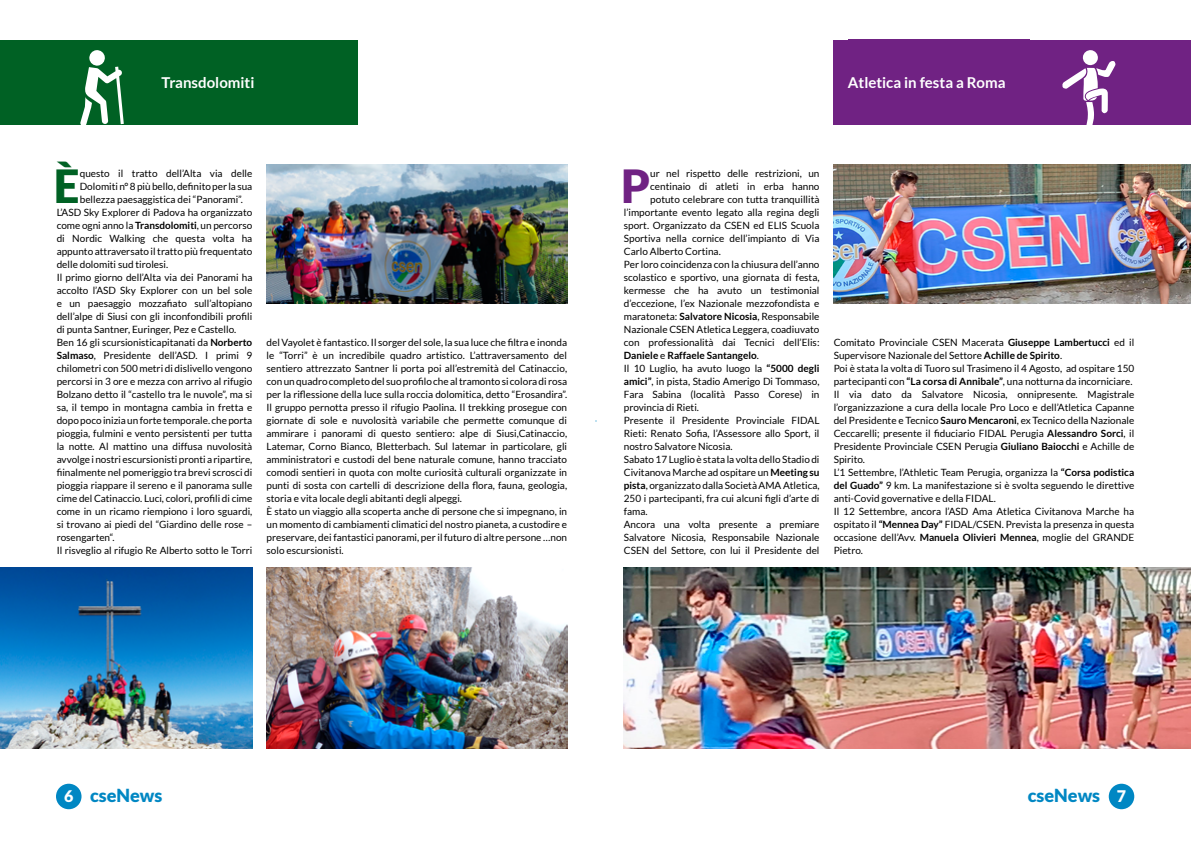
<style>
.page{position:relative;width:1191px;height:842px;background:#fff}
.page>*{position:absolute;margin:0;border:0;box-sizing:border-box;transform-origin:0 0}
.t1{font:900 45.7px "Lato";color:#702283}
.t2{font:900 45.7px "Lato";color:#006124}
.t3{font:900 18px "Lato";color:#0087c3}
.t4{font:700 15px "Lato";color:#fff}
.t5{font:10px/13px "Lato";color:#000}
.t6{font:700 10px "Lato";color:#000}
.s1{font-weight:700}
.s2{font-weight:400}
.s3{font-size:16px;color:#fff}
</style>
<div class="page">
<div style="left:0;top:40px;width:357px;height:84px;background:#006124"></div>
<div style="left:833px;top:40px;width:358px;height:84px;background:#702283"></div>
<img style="left:833px;top:164px;width:358px;height:139px">
<img style="left:624px;top:567px;width:567px;height:181px">
<img style="left:266px;top:164px;width:301px;height:139px">
<img style="left:0;top:567px;width:252px;height:181px">
<svg style="left:80px;top:50px;width:44px;height:75px"></svg>
<svg style="left:1061px;top:50px;width:55px;height:75px"></svg>
<img style="left:266px;top:567px;width:301px;height:181px">
<div style="left:56px;top:784px;width:25px;height:25px;background:#0087c3;border-radius:50%"></div>
<div style="left:1108px;top:784px;width:26px;height:25px;background:#0087c3;border-radius:50%"></div>
<h3 class="t4" style="left:162px;top:74px;width:94px">Transdolomiti</h3>
<h3 class="t4" style="left:848px;top:74px;width:159px">Atletica in festa a Roma</h3>
<h1 class="t2" style="left:54px;top:160px;width:27px">È</h1>
<p class="t5" style="left:80px;top:167px;width:174px">questo il tratto dell’Alta via delle</p>
<p class="t5" style="left:80px;top:180px;width:174px">Dolomiti n° 8 più bello, definito per la sua</p>
<p class="t5" style="left:80px;top:193px;width:165px">bellezza paesaggistica dei “Panorami”.</p>
<p class="t5" style="left:57px;top:206px;width:197px">L’ASD Sky Explorer di Padova ha organizzato</p>
<p class="t5" style="left:57px;top:219px;width:197px">come ogni anno la <span class="s1">Transdolomiti</span>, un percorso</p>
<p class="t5" style="left:57px;top:232px;width:197px">di Nordic Walking che questa volta ha</p>
<p class="t5" style="left:57px;top:245px;width:197px">appunto attraversato il tratto più frequentato</p>
<p class="t5" style="left:57px;top:258px;width:113px">delle dolomiti sud tirolesi.</p>
<p class="t5" style="left:57px;top:271px;width:197px">Il primo giorno dell’Alta via dei Panorami ha</p>
<p class="t5" style="left:57px;top:284px;width:197px">accolto l’ASD Sky Explorer con un bel sole</p>
<p class="t5" style="left:57px;top:297px;width:197px">e un paesaggio mozzafiato sull’altopiano</p>
<p class="t5" style="left:57px;top:310px;width:197px">dell’alpe di Siusi con gli inconfondibili profili</p>
<p class="t5" style="left:57px;top:323px;width:181px">di punta Santner, Euringer, Pez e Castello.</p>
<p class="t5" style="left:57px;top:336px;width:197px">Ben 16 gli scursionisticapitanati da <span class="s1">Norberto</span></p>
<p class="t5" style="left:57px;top:349px;width:197px"><span class="s1">Salmaso</span>, Presidente dell’ASD. I primi 9</p>
<p class="t5" style="left:57px;top:362px;width:197px">chilometri con 500 metri di dislivello vengono</p>
<p class="t5" style="left:57px;top:375px;width:197px">percorsi in 3 ore e mezza con arrivo al rifugio</p>
<p class="t5" style="left:57px;top:388px;width:197px">Bolzano detto il “castello tra le nuvole”, ma si</p>
<p class="t5" style="left:57px;top:401px;width:197px">sa, il tempo in montagna cambia in fretta e</p>
<p class="t5" style="left:57px;top:414px;width:197px">dopo poco inizia un forte temporale. che porta</p>
<p class="t5" style="left:57px;top:427px;width:197px">pioggia, fulmini e vento persistenti per tutta</p>
<p class="t5" style="left:57px;top:440px;width:197px">la notte. Al mattino una diffusa nuvolosità</p>
<p class="t5" style="left:57px;top:453px;width:197px">avvolge i nostri escursionisti pronti a ripartire,</p>
<p class="t5" style="left:57px;top:466px;width:197px">fiinalmente nel pomeriggio tra brevi scrosci di</p>
<p class="t5" style="left:57px;top:479px;width:197px">pioggia riappare il sereno e il panorama sulle</p>
<p class="t5" style="left:57px;top:492px;width:197px">cime del Catinaccio. Luci, colori, profili di cime</p>
<p class="t5" style="left:57px;top:505px;width:197px">come in un ricamo riempiono i loro sguardi,</p>
<p class="t5" style="left:57px;top:518px;width:197px">si trovano ai piedi del “Giardino delle rose –</p>
<p class="t5" style="left:57px;top:531px;width:59px">rosengarten“.</p>
<p class="t5" style="left:57px;top:544px;width:197px">Il risveglio al rifugio Re Alberto sotto le Torri</p>
<p class="t5" style="left:266px;top:336px;width:302px">del Vayolet è fantastico. Il sorger del sole, la sua luce che filtra e inonda le “Torri” è un incredibile quadro artistico. L’attraversamento del sentiero attrezzato Santner li porta poi all’estremità del Catinaccio, con un quadro completo del suo profilo che al tramonto si colora di rosa per la riflessione della luce sulla roccia dolomitica, detto “Erosandira”.<br>Il gruppo pernotta presso il rifugio Paolina. Il trekking prosegue con giornate di sole e nuvolosità variabile che permette comunque di ammirare i panorami di questo sentiero: alpe di Siusi,Catinaccio, Latemar, Corno Bianco, Bletterbach. Sul latemar in particolare, gli amministratori e custodi del bene naturale comune, hanno tracciato comodi sentieri in quota con molte curiosità culturali organizzate in punti di sosta con cartelli di descrizione della flora, fauna, geologia, storia e vita locale degli abitanti degli alpeggi.<br>È stato un viaggio alla scoperta anche di persone che si impegnano, in un momento di cambiamenti climatici del nostro pianeta, a custodire e preservare, dei fantastici panorami, per il futuro di altre persone …non solo escursionisti.</p>
<h1 class="t1" style="left:621px;top:160px;width:31px">P</h1>
<p class="t5" style="left:650px;top:167px;width:171px">ur nel rispetto delle restrizioni, un</p>
<p class="t5" style="left:650px;top:180px;width:171px">centinaio di atleti in erba hanno</p>
<p class="t5" style="left:650px;top:193px;width:171px">potuto celebrare con tutta tranquillità</p>
<p class="t5" style="left:624px;top:206px;width:197px">l’importante evento legato alla regina degli</p>
<p class="t5" style="left:624px;top:219px;width:197px">sport. Organizzato da CSEN ed ELIS Scuola</p>
<p class="t5" style="left:624px;top:232px;width:197px">Sportiva nella cornice dell’impianto di Via</p>
<p class="t5" style="left:624px;top:245px;width:98px">Carlo Alberto Cortina.</p>
<p class="t5" style="left:624px;top:258px;width:197px">Per loro coincidenza con la chiusura dell’anno</p>
<p class="t5" style="left:624px;top:271px;width:197px">scolastico e sportivo, una giornata di festa,</p>
<p class="t5" style="left:624px;top:284px;width:197px">kermesse che ha avuto un testimonial</p>
<p class="t5" style="left:624px;top:297px;width:197px">d’eccezione, l’ex Nazionale mezzofondista e</p>
<p class="t5" style="left:624px;top:310px;width:197px">maratoneta: <span class="s1">Salvatore Nicosia</span>, Responsabile</p>
<p class="t5" style="left:624px;top:323px;width:197px">Nazionale CSEN Atletica Leggera, coadiuvato</p>
<p class="t5" style="left:624px;top:336px;width:197px">con professionalità dai Tecnici dell’Elis:</p>
<p class="t6" style="left:624px;top:350px;width:137px">Daniele <span class="s2">e</span> Raffaele Santangelo<span class="s2">.</span></p>
<p class="t5" style="left:624px;top:362px;width:197px">Il 10 Luglio, ha avuto luogo la <span class="s1">“5000 degli</span></p>
<p class="t5" style="left:624px;top:375px;width:197px"><span class="s1">amici”</span>, in pista, Stadio Amerigo Di Tommaso,</p>
<p class="t5" style="left:624px;top:388px;width:197px">Fara Sabina (località Passo Corese) in</p>
<p class="t5" style="left:624px;top:401px;width:77px">provincia di Rieti.</p>
<p class="t5" style="left:624px;top:414px;width:197px">Presente il Presidente Provinciale FIDAL</p>
<p class="t5" style="left:624px;top:427px;width:197px">Rieti: Renato Sofia, l’Assessore allo Sport, il</p>
<p class="t5" style="left:624px;top:440px;width:110px">nostro Salvatore Nicosia.</p>
<p class="t5" style="left:624px;top:453px;width:197px">Sabato 17 Luglio è stata la volta dello Stadio di</p>
<p class="t5" style="left:624px;top:466px;width:197px">Civitanova Marche ad ospitare un <span class="s1">Meeting su</span></p>
<p class="t5" style="left:624px;top:479px;width:197px"><span class="s1">pista</span>, organizzato dalla Società AMA Atletica,</p>
<p class="t5" style="left:624px;top:492px;width:197px">250 i partecipanti, fra cui alcuni figli d’arte di</p>
<p class="t5" style="left:624px;top:505px;width:25px">fama.</p>
<p class="t5" style="left:624px;top:518px;width:197px">Ancora una volta presente a premiare</p>
<p class="t5" style="left:624px;top:531px;width:197px">Salvatore Nicosia, Responsabile Nazionale</p>
<p class="t5" style="left:624px;top:544px;width:197px">CSEN del Settore, con lui il Presidente del</p>
<p class="t5" style="left:833px;top:336px;width:302px">Comitato Provinciale CSEN Macerata <span class="s1">Giuseppe Lambertucci</span> ed il Supervisore Nazionale del Settore <span class="s1">Achille de Spirito</span>.<br>Poi è stata la volta di Tuoro sul Trasimeno il 4 Agosto, ad ospitare 150 partecipanti con <span class="s1">“La corsa di Annibale”</span>, una notturna da incorniciare.<br>Il via dato da Salvatore Nicosia, onnipresente. Magistrale l’organizzazione a cura della locale Pro Loco e dell’Atletica Capanne del Presidente e Tecnico <span class="s1">Sauro Mencaroni</span>, ex Tecnico della Nazionale Ceccarelli; presente il fiduciario FIDAL Perugia <span class="s1">Alessandro Sorci</span>, il Presidente Provinciale CSEN Perugia <span class="s1">Giuliano Baiocchi</span> e Achille de Spirito.<br>L’1 Settembre, l’Athletic Team Perugia, organizza la <span class="s1">“Corsa podistica del Guado”</span> 9 km. La manifestazione si è svolta seguendo le direttive anti-Covid governative e della FIDAL.<br>Il 12 Settembre, ancora l’ASD Ama Atletica Civitanova Marche ha ospitato il <span class="s1">“Mennea Day”</span> FIDAL/CSEN. Prevista la presenza in questa occasione dell’Avv. <span class="s1">Manuela Olivieri Mennea</span>, moglie del GRANDE Pietro.</p>
<h2 class="t3" style="left:64px;top:785px;width:100px"><span class="s3">6</span> cseNews</h2>
<h2 class="t3" style="left:1027px;top:785px;width:100px">cseNews <span class="s3">7</span></h2>
</div>
